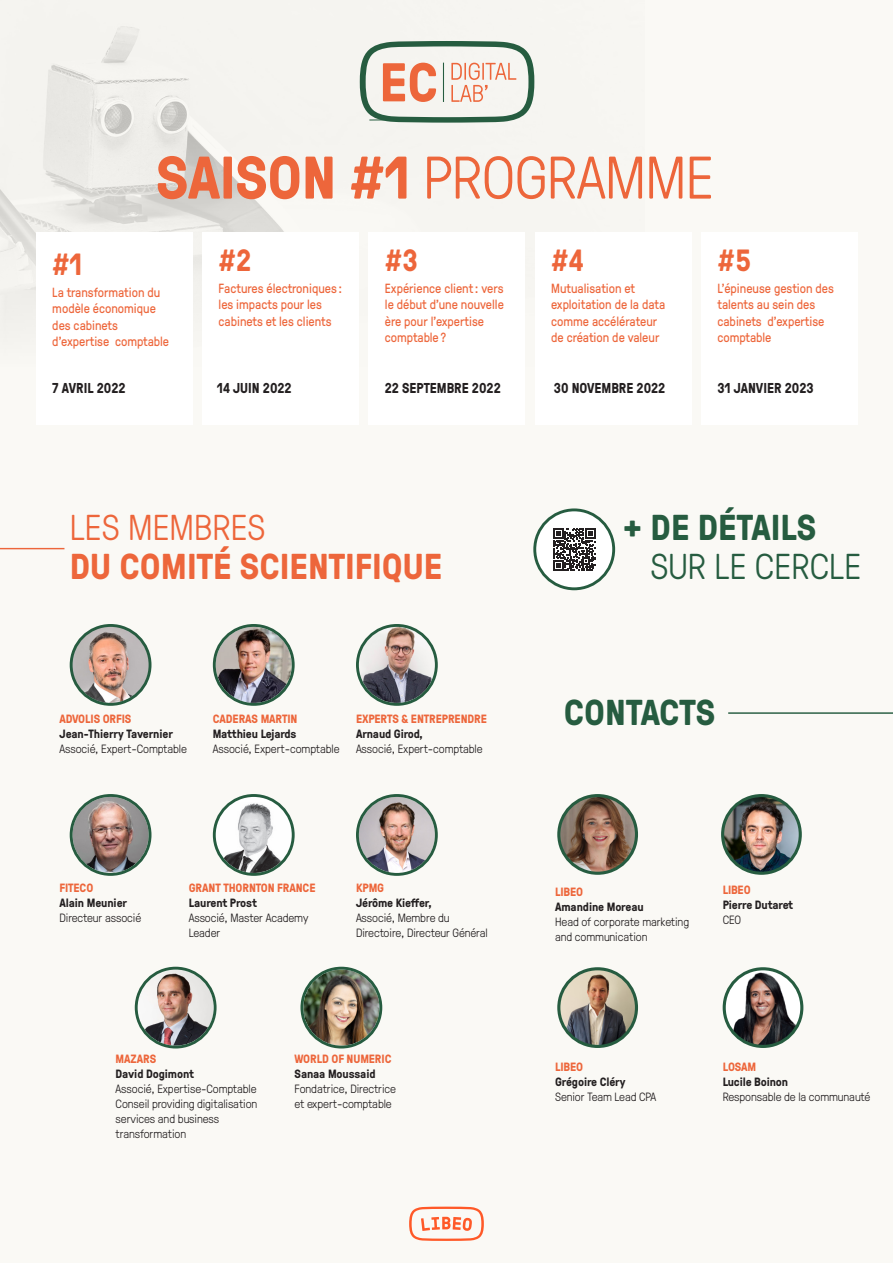
<style>
.page{position:relative;width:893px;height:1263px;background:#faf9f5}
.page>*{position:absolute;margin:0;border:0;box-sizing:border-box;transform-origin:0 0}
.TEXTE{font:300 60px "GT Pressura";letter-spacing:-.01em;color:#ed663b}
.t1{font:700 36px/39px "GT Pressura";color:#ed663b}
.t2{font:300 36px/39px "GT Pressura";color:#265c40}
.t3{font:700 36px "GT Pressura";color:#265c40}
.t4{font:700 30.75px "GT Pressura";color:#ed663b;scale:.95 1}
.t5{font:700 14.25px "GT Pressura";color:#231f20;scale:.95 1}
.t6{font:13.35px/16.4px "GT Pressura";color:#ed663b;scale:.95 1}
.TEXTE-2{font:300 12px/15px "GT Pressura";letter-spacing:-.01em;color:#231f20}
.TEXTE-3{font:700 12px "GT Pressura";letter-spacing:-.01em;color:#231f20}
.TEXTE-4{font:700 12px "GT Pressura";letter-spacing:-.01em;color:#ed663b}
.s1{font-weight:700}
.s2{font-weight:300}
</style>
<div class="page">
<img style="left:0;top:26px;width:535px;height:294px">
<div style="left:535px;top:510px;width:79px;height:79px;background:#fff;border-radius:50%"></div>
<svg style="left:553px;top:528px;width:42px;height:42px"></svg>
<div style="left:533px;top:508px;width:82px;height:82px;border:3px solid #265c40;border-radius:50%"></div>
<div style="left:36px;top:233px;width:157px;height:192px;background:#fff"></div>
<div style="left:202px;top:233px;width:157px;height:192px;background:#fff"></div>
<div style="left:368px;top:233px;width:157px;height:192px;background:#fff"></div>
<div style="left:535px;top:233px;width:156px;height:192px;background:#fff"></div>
<div style="left:701px;top:233px;width:157px;height:192px;background:#fff"></div>
<svg style="left:214px;top:625px;width:79px;height:79px"></svg>
<img style="left:216px;top:627px;width:76px;height:76px;border-radius:38px">
<div style="left:213px;top:624px;width:82px;height:82px;border:3px solid #265c40;border-radius:50%"></div>
<svg style="left:214px;top:795px;width:79px;height:79px"></svg>
<img style="left:216px;top:802px;width:75px;height:70px">
<div style="left:213px;top:794px;width:82px;height:82px;border:3px solid #265c40;border-radius:50%"></div>
<img style="left:138px;top:969px;width:75px;height:76px">
<div style="left:135px;top:967px;width:82px;height:81px;border:3px solid #265c40;border-radius:50%"></div>
<svg style="left:357px;top:625px;width:79px;height:79px"></svg>
<img style="left:359px;top:627px;width:76px;height:76px;border-radius:38px">
<div style="left:356px;top:624px;width:82px;height:82px;border:3px solid #265c40;border-radius:50%"></div>
<svg style="left:302px;top:968px;width:79px;height:79px"></svg>
<img style="left:303px;top:969px;width:76px;height:76px;border-radius:38px">
<div style="left:300px;top:967px;width:82px;height:81px;border:3px solid #265c40;border-radius:50%"></div>
<svg style="left:71px;top:625px;width:79px;height:79px"></svg>
<img style="left:76px;top:627px;width:69px;height:76px">
<div style="left:70px;top:624px;width:81px;height:82px;border:3px solid #265c40;border-radius:50%"></div>
<img style="left:73px;top:797px;width:76px;height:75px">
<div style="left:70px;top:794px;width:81px;height:82px;border:3px solid #265c40;border-radius:50%"></div>
<img style="left:359px;top:797px;width:76px;height:76px;border-radius:38px">
<div style="left:356px;top:794px;width:82px;height:82px;border:3px solid #265c40;border-radius:50%"></div>
<svg style="left:360px;top:41px;width:174px;height:82px"></svg>
<hr style="left:443px;top:63px;width:1px;height:39px;background:#265c40">
<hr style="left:728px;top:712px;width:165px;height:2px;background:#265c40">
<hr style="left:0;top:548px;width:64px;height:1px;background:#ed663b">
<img style="left:724px;top:969px;width:78px;height:77px;border-radius:39px">
<div style="left:723px;top:967px;width:80px;height:81px;border:3px solid #265c40;border-radius:50%"></div>
<img style="left:723px;top:795px;width:77px;height:78px;border-radius:39px">
<div style="left:721px;top:794px;width:81px;height:81px;border:3px solid #265c40;border-radius:50%"></div>
<img style="left:559px;top:969px;width:77px;height:77px;border-radius:39px">
<div style="left:557px;top:967px;width:81px;height:81px;border:3px solid #265c40;border-radius:50%"></div>
<svg style="left:409px;top:1206px;width:75px;height:35px"></svg>
<img style="left:561px;top:796px;width:75px;height:76px">
<div style="left:557px;top:794px;width:81px;height:81px;border:3px solid #265c40;border-radius:50%"></div>
<p class="TEXTE" style="left:156px;top:135px;width:559px"><span class="s1">SAISON #1</span> PROGRAMME</p>
<p class="t4" style="left:52px;top:242px;width:33px">#1</p>
<p class="t6" style="left:52px;top:283px;width:124px">La transformation du modèle économique des cabinets d’expertise comptable</p>
<p class="t4" style="left:219px;top:237px;width:36px">#2</p>
<p class="t6" style="left:219px;top:279px;width:131px">Factures électroniques : les impacts pour les cabinets et les clients</p>
<p class="t4" style="left:385px;top:237px;width:36px">#3</p>
<p class="t6" style="left:385px;top:279px;width:127px">Expérience client: vers le début d’une nouvelle ère pour l’expertise comptable ?</p>
<p class="t4" style="left:551px;top:237px;width:36px">#4</p>
<p class="t6" style="left:551px;top:279px;width:122px">Mutualisation et exploitation de la data comme accélérateur de création de valeur</p>
<p class="t4" style="left:717px;top:237px;width:37px">#5</p>
<p class="t6" style="left:717px;top:279px;width:124px">L’épineuse gestion des talents au sein des cabinets d’expertise comptable</p>
<p class="t5" style="left:52px;top:378px;width:79px">7 AVRIL 2022</p>
<p class="t5" style="left:217px;top:378px;width:80px">14 JUIN 2022</p>
<p class="t5" style="left:385px;top:378px;width:124px">22 SEPTEMBRE 2022</p>
<p class="t5" style="left:554px;top:378px;width:119px">30 NOVEMBRE 2022</p>
<p class="t5" style="left:717px;top:378px;width:103px">31 JANVIER 2023</p>
<p class="t1" style="left:70px;top:506px;width:374px"><span class="s2">LES MEMBRES<br></span>DU COMITÉ SCIENTIFIQUE</p>
<p class="TEXTE-4" style="left:60px;top:710px;width:73px">ADVOLIS ORFIS</p>
<p class="TEXTE-3" style="left:60px;top:725px;width:115px">Jean-Thierry Tavernier</p>
<p class="TEXTE-2" style="left:60px;top:741px;width:129px">Associé, Expert-Comptable</p>
<p class="TEXTE-4" style="left:213px;top:710px;width:86px">CADERAS MARTIN</p>
<p class="TEXTE-3" style="left:213px;top:725px;width:85px">Matthieu Lejards</p>
<p class="TEXTE-2" style="left:213px;top:741px;width:128px">Associé, Expert-comptable</p>
<p class="TEXTE-4" style="left:356px;top:710px;width:133px">EXPERTS &amp; ENTREPRENDRE</p>
<p class="TEXTE-3" style="left:356px;top:725px;width:68px">Arnaud Girod,</p>
<p class="TEXTE-2" style="left:356px;top:741px;width:128px">Associé, Expert-comptable</p>
<p class="TEXTE-4" style="left:60px;top:879px;width:35px">FITECO</p>
<p class="TEXTE-3" style="left:60px;top:894px;width:69px">Alain Meunier</p>
<p class="TEXTE-2" style="left:60px;top:910px;width:83px">Directeur associé</p>
<p class="TEXTE-4" style="left:189px;top:879px;width:128px">GRANT THORNTON FRANCE</p>
<p class="TEXTE-3" style="left:189px;top:894px;width:70px">Laurent Prost</p>
<p class="TEXTE-2" style="left:189px;top:910px;width:121px">Associé, Master Academy<br>Leader</p>
<p class="TEXTE-4" style="left:356px;top:879px;width:30px">KPMG</p>
<p class="TEXTE-3" style="left:356px;top:894px;width:77px">Jérôme Kieffer,</p>
<p class="TEXTE-2" style="left:356px;top:910px;width:133px">Associé, Membre du<br>Directoire, Directeur Général</p>
<p class="TEXTE-4" style="left:116px;top:1050px;width:42px">MAZARS</p>
<p class="TEXTE-3" style="left:116px;top:1065px;width:80px">David Dogimont</p>
<p class="TEXTE-2" style="left:116px;top:1081px;width:143px">Associé, Expertise-Comptable<br>Conseil providing digitalisation services and business transformation</p>
<p class="TEXTE-4" style="left:295px;top:1050px;width:98px">WORLD OF NUMERIC</p>
<p class="TEXTE-3" style="left:295px;top:1065px;width:82px">Sanaa Moussaid</p>
<p class="TEXTE-2" style="left:295px;top:1081px;width:103px">Fondatrice, Directrice</p>
<p class="TEXTE-2" style="left:295px;top:1096px;width:99px">et expert-comptable</p>
<p class="t2" style="left:650px;top:505px;width:212px;text-indent:-28px"><span class="s1">+ DE DÉTAILS<br></span>SUR LE CERCLE</p>
<p class="t3" style="left:564px;top:686px;width:153px">CONTACTS</p>
<p class="TEXTE-4" style="left:555px;top:883px;width:30px">LIBEO</p>
<p class="TEXTE-3" style="left:555px;top:898px;width:90px">Amandine Moreau</p>
<p class="TEXTE-2" style="left:555px;top:914px;width:135px">Head of corporate marketing</p>
<p class="TEXTE-2" style="left:555px;top:929px;width:94px">and communication</p>
<p class="TEXTE-4" style="left:723px;top:881px;width:30px">LIBEO</p>
<p class="TEXTE-3" style="left:723px;top:896px;width:72px">Pierre Dutaret</p>
<p class="TEXTE-2" style="left:723px;top:911px;width:20px">CEO</p>
<p class="TEXTE-4" style="left:555px;top:1058px;width:30px">LIBEO</p>
<p class="TEXTE-3" style="left:555px;top:1073px;width:72px">Grégoire Cléry</p>
<p class="TEXTE-2" style="left:555px;top:1089px;width:103px">Senior Team Lead CPA</p>
<p class="TEXTE-4" style="left:723px;top:1058px;width:35px">LOSAM</p>
<p class="TEXTE-3" style="left:723px;top:1073px;width:67px">Lucile Boinon</p>
<p class="TEXTE-2" style="left:723px;top:1089px;width:149px">Responsable de la communauté</p>
</div>
